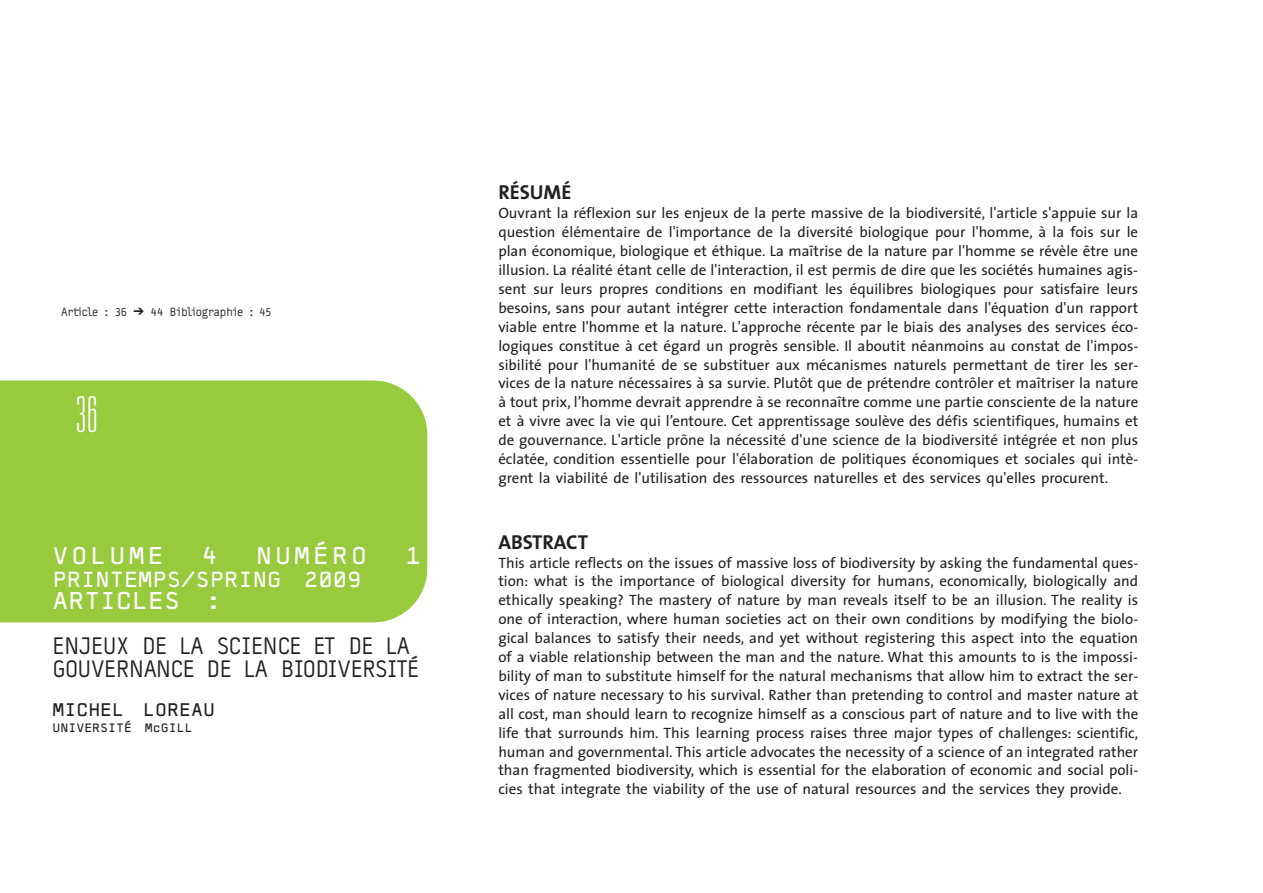
<style>
.page{position:relative;width:1263px;height:893px;background:#fff}
.page>*{position:absolute;margin:0;border:0;box-sizing:border-box;transform-origin:0 0}
.t1{font:100 ultra-condensed 49.5px "Univers";color:#fff}
.t2{font:24px/22.5px "Typestar";color:#231f20}
.t3{font:24px "Typestar OCR";letter-spacing:.13em;color:#fff}
.t4{font:24px "Typestar OCR";color:#fff}
.t5{font:21.6px "Typestar OCR";color:#fff}
.t6{font:20.25px "The Sans Bold Caps";color:#231f20}
.t7{font:18px "Typestar OCR";color:#231f20}
.t8{font:15px/18.9px "The Sans";color:#231f20;text-align:justify}
.t9{font:12px "Typestar";letter-spacing:-.02em;color:#231f20}
.t10{font:12px "Typestar OCR";color:#231f20}
</style>
<div class="page">
<div style="left:0;top:381px;width:427px;height:241px;background:#97ca3d"></div>
<div style="left:54px;top:383px;width:65px;height:59px;background:#97ca3d"></div>
<p class="t9" style="left:61px;top:305px;width:67px">Article : 36</p>
<p class="t9" style="left:151px;top:305px;width:122px">44 Bibliographie : 45</p>
<h1 class="t1" style="left:76px;top:389px;width:24px">36</h1>
<h2 class="t3" style="left:52px;top:541px;width:113px">VOLUME</h2>
<h2 class="t3" style="left:202px;top:541px;width:17px">4</h2>
<h2 class="t3" style="left:256px;top:541px;width:113px">NUMÉRO</h2>
<h2 class="t3" style="left:405px;top:541px;width:17px">1</h2>
<h3 class="t5" style="left:52px;top:565px;width:310px">PRINTEMPS/SPRING 2009</h3>
<h2 class="t4" style="left:52px;top:586px;width:170px">ARTICLES :</h2>
<h2 class="t2" style="left:52px;top:635px;width:367px">ENJEUX DE LA SCIENCE ET DE LA<br>GOUVERNANCE DE LA BIODIVERSITÉ</h2>
<p class="t7" style="left:52px;top:698px;width:164px">MICHEL LOREAU</p>
<p class="t10" style="left:52px;top:720px;width:142px">UNIVERSITÉ McGILL</p>
<h3 class="t6" style="left:498px;top:176px;width:75px">RÉSUMÉ</h3>
<p class="t8" style="left:498px;top:203px;width:642px">Ouvrant la réflexion sur les enjeux de la perte massive de la biodiversité, l'article s'appuie sur la question élémentaire de l'importance de la diversité biologique pour l'homme, à la fois sur le plan économique, biologique et éthique. La maîtrise de la nature par l'homme se révèle être une illusion. La réalité étant celle de l'interaction, il est permis de dire que les sociétés humaines agis&shy;sent sur leurs propres conditions en modifiant les équilibres biologiques pour satisfaire leurs besoins, sans pour autant intégrer cette interaction fondamentale dans l'équation d'un rapport viable entre l'homme et la nature. L'approche récente par le biais des analyses des services éco&shy;logiques constitue à cet égard un progrès sensible. Il aboutit néanmoins au constat de l'impos&shy;sibilité pour l'humanité de se substituer aux mécanismes naturels permettant de tirer les ser&shy;vices de la nature nécessaires à sa survie. Plutôt que de prétendre contrôler et maîtriser la nature à tout prix, l’homme devrait apprendre à se reconnaître comme une partie consciente de la nature et à vivre avec la vie qui l’entoure. Cet apprentissage soulève des défis scientifiques, humains et de gouvernance. L'article prône la nécessité d'une science de la biodiversité intégrée et non plus éclatée, condition essentielle pour l'élaboration de politiques économiques et sociales qui intè&shy;grent la viabilité de l'utilisation des ressources naturelles et des services qu'elles procurent.</p>
<h3 class="t6" style="left:498px;top:525px;width:91px">ABSTRACT</h3>
<p class="t8" style="left:498px;top:553px;width:642px">This article reflects on the issues of massive loss of biodiversity by asking the fundamental ques&shy;tion: what is the importance of biological diversity for humans, economically, biologically and ethically speaking? The mastery of nature by man reveals itself to be an illusion. The reality is one of interaction, where human societies act on their own conditions by modifying the biolo&shy;gical balances to satisfy their needs, and yet without registering this aspect into the equation of a viable relationship between the man and the nature. What this amounts to is the impossi&shy;bility of man to substitute himself for the natural mechanisms that allow him to extract the ser&shy;vices of nature necessary to his survival. Rather than pretending to control and master nature at all cost, man should learn to recognize himself as a conscious part of nature and to live with the life that surrounds him. This learning process raises three major types of challenges: scientific, human and governmental. This article advocates the necessity of a science of an integrated rather than fragmented biodiversity, which is essential for the elaboration of economic and social poli&shy;cies that integrate the viability of the use of natural resources and the services they provide.</p>
</div>
